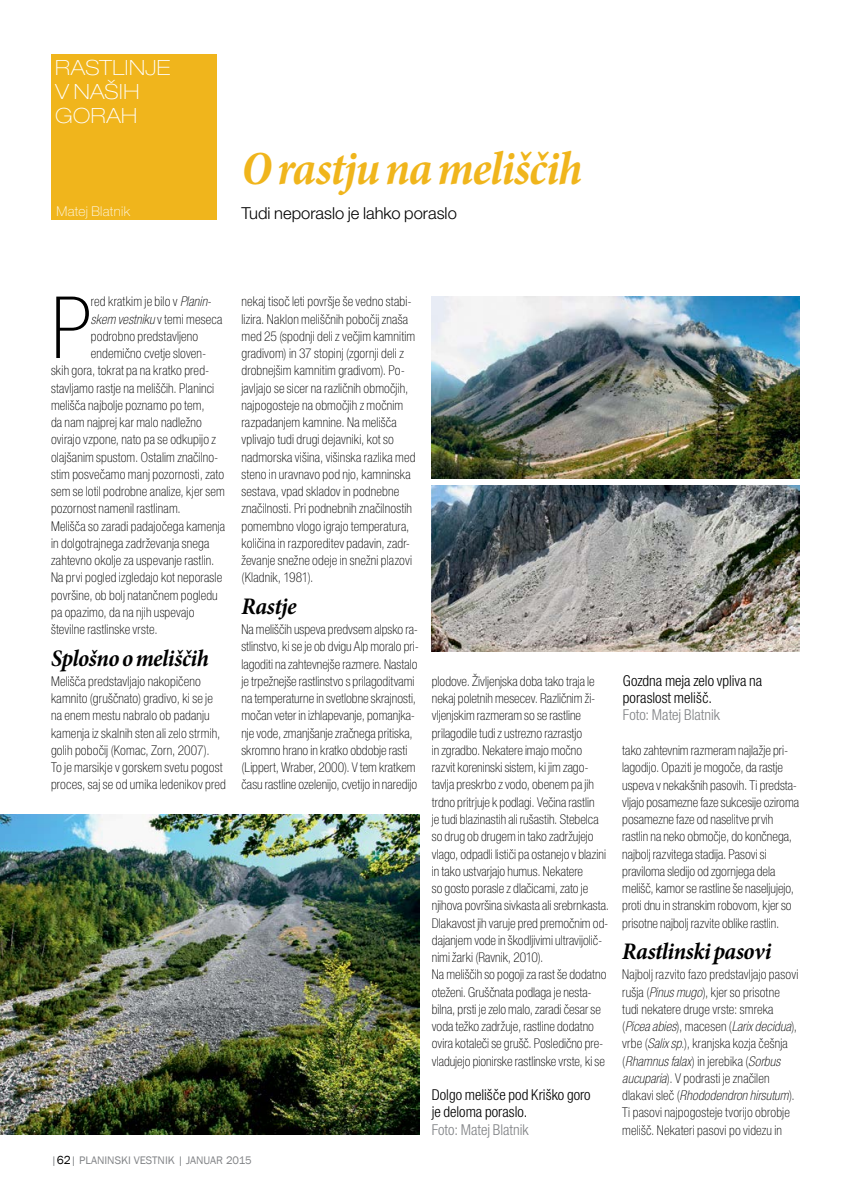
<style>
.page{position:relative;width:851px;height:1191px;background:#fff}
.page>*{position:absolute;margin:0;border:0;box-sizing:border-box;transform-origin:0 0}
.t1{font:100 condensed 85.95px "Helvetica Neue LT Pro";color:#000}
.t2{font:italic 700 condensed 48px "Minion Pro";letter-spacing:-.025em;color:#f0b51c}
.t3{font:italic 700 condensed 24px "Minion Pro";letter-spacing:-.02em;color:#000}
.t4{font:100 expanded 21px/24px "Helvetica Neue LT Pro";letter-spacing:.025em;color:#fff}
.t5{font:300 16.5px "Helvetica Neue LT Pro";color:#000}
.t6{font:300 condensed 15px/17.2px "Helvetica Neue LT Pro";color:#000}
.t7{font:300 condensed 15px "Helvetica Neue LT Pro";color:#808285}
.t8{font:100 condensed 13.5px/17.2px "Helvetica Neue LT Pro";letter-spacing:.01em;color:#000}
.t9{font:italic 100 condensed 13.5px "Helvetica Neue LT Pro";letter-spacing:.01em;color:#000}
.t10{font:100 13.5px "Helvetica Neue LT Pro";letter-spacing:.025em;color:#fff}
.t11{font:11.25px "Franklin Gothic";color:#808285}
.s1{font-style:italic}
.s2{font-style:normal}
.s3{font-size:12px;color:#000}
</style>
<div class="page">
<div style="left:51px;top:55px;width:165px;height:165px;background:#f0b51c"></div>
<img style="left:0;top:814px;width:419px;height:320px">
<img style="left:432px;top:296px;width:367px;height:183px">
<img style="left:432px;top:485px;width:367px;height:166px">
<h3 class="t4" style="left:55px;top:55px;width:117px">RASTLINJE<br>V NAŠIH<br>GORAH</h3>
<h2 class="t2" style="left:241px;top:135px;width:342px">O rastju na meliščih</h2>
<p class="t10" style="left:56px;top:203px;width:75px">Matej Blatnik</p>
<p class="t5" style="left:241px;top:203px;width:217px">Tudi neporaslo je lahko poraslo</p>
<h1 class="t1" style="left:51px;top:281px;width:41px">P</h1>
<p class="t8" style="left:91px;top:293px;width:122px">red kratkim je bilo v <span class="s1">Planin-</span></p>
<p class="t9" style="left:91px;top:311px;width:133px">skem vestniku <span class="s2">v temi meseca</span></p>
<p class="t8" style="left:91px;top:328px;width:109px">podrobno predstavljeno</p>
<p class="t8" style="left:91px;top:345px;width:117px">endemično cvetje sloven-</p>
<p class="t8" style="left:51px;top:362px;width:160px">skih gora, tokrat pa na kratko pred-</p>
<p class="t8" style="left:51px;top:380px;width:165px">stavljamo rastje na meliščih. Planinci</p>
<p class="t8" style="left:51px;top:397px;width:155px">melišča najbolje poznamo po tem,</p>
<p class="t8" style="left:51px;top:414px;width:152px">da nam najprej kar malo nadležno</p>
<p class="t8" style="left:51px;top:431px;width:166px">ovirajo vzpone, nato pa se odkupijo z</p>
<p class="t8" style="left:51px;top:449px;width:169px">olajšanim spustom. Ostalim značilno-</p>
<p class="t8" style="left:51px;top:466px;width:175px">stim posvečamo manj pozornosti, zato</p>
<p class="t8" style="left:51px;top:483px;width:175px">sem se lotil podrobne analize, kjer sem</p>
<p class="t8" style="left:51px;top:500px;width:131px">pozornost namenil rastlinam.</p>
<p class="t8" style="left:51px;top:518px;width:176px">Melišča so zaradi padajočega kamenja</p>
<p class="t8" style="left:51px;top:535px;width:160px">in dolgotrajnega zadrževanja snega</p>
<p class="t8" style="left:51px;top:552px;width:165px">zahtevno okolje za uspevanje rastlin.</p>
<p class="t8" style="left:51px;top:569px;width:173px">Na prvi pogled izgledajo kot neporasle</p>
<p class="t8" style="left:51px;top:587px;width:168px">površine, ob bolj natančnem pogledu</p>
<p class="t8" style="left:51px;top:604px;width:145px">pa opazimo, da na njih uspevajo</p>
<p class="t8" style="left:51px;top:621px;width:108px">številne rastlinske vrste.</p>
<h3 class="t3" style="left:51px;top:641px;width:159px">Splošno o meliščih</h3>
<p class="t8" style="left:51px;top:673px;width:176px">Melišča predstavljajo nakopičeno kamnito (gruščnato) gradivo, ki se je na enem mestu nabralo ob padanju kamenja iz skalnih sten ali zelo strmih, golih pobočij (Komac, Zorn, 2007).<br>To je marsikje v gorskem svetu pogost proces, saj se od umika ledenikov pred</p>
<p class="t8" style="left:241px;top:293px;width:176px">nekaj tisoč leti površje še vedno stabi&shy;lizira. Naklon meliščnih pobočij znaša med 25 (spodnji deli z večjim kamnitim gradivom) in 37 stopinj (zgornji deli z drobnejšim kamnitim gradivom). Po&shy;javljajo se sicer na različnih območjih, najpogosteje na območjih z močnim razpadanjem kamnine. Na melišča vplivajo tudi drugi dejavniki, kot so nadmorska višina, višinska razlika med steno in uravnavo pod njo, kamninska sestava, vpad skladov in podnebne značilnosti. Pri podnebnih značilnostih pomembno vlogo igrajo temperatura, količina in razporeditev padavin, zadr&shy;ževanje snežne odeje in snežni plazovi (Kladnik, 1981).</p>
<h3 class="t3" style="left:241px;top:589px;width:57px">Rastje</h3>
<p class="t8" style="left:241px;top:621px;width:179px">Na meliščih uspeva predvsem alpsko ra&shy;stlinstvo, ki se je ob dvigu Alp moralo pri&shy;lagoditi na zahtevnejše razmere. Nastalo je trpežnejše rastlinstvo s prilagoditvami na temperaturne in svetlobne skrajnosti, močan veter in izhlapevanje, pomanjka&shy;nje vode, zmanjšanje zračnega pritiska, skromno hrano in kratko obdobje rasti (Lippert, Wraber, 2000). V tem kratkem času rastline ozelenijo, cvetijo in naredijo</p>
<p class="t11" style="left:51px;top:1153px;width:202px">|<span class="s3">62</span>| PLANINSKI VESTNIK | JANUAR 2015</p>
<p class="t8" style="left:432px;top:673px;width:179px">plodove. Življenjska doba tako traja le nekaj poletnih mesecev. Različnim ži&shy;vljenjskim razmeram so se rastline prilagodile tudi z ustrezno razrastjo<br>in zgradbo. Nekatere imajo močno<br>razvit koreninski sistem, ki jim zago&shy;tavlja preskrbo z vodo, obenem pa jih trdno pritrjuje k podlagi. Večina rastlin<br>je tudi blazinastih ali rušastih. Stebelca so drug ob drugem in tako zadržujejo vlago, odpadli lističi pa ostanejo v blazini in tako ustvarjajo humus. Nekatere<br>so gosto porasle z dlačicami, zato je njihova površina sivkasta ali srebrnkasta.<br>Dlakavost jih varuje pred premočnim od&shy;dajanjem vode in škodljivimi ultravijolič&shy;nimi žarki (Ravnik, 2010).<br>Na meliščih so pogoji za rast še dodatno oteženi. Gruščnata podlaga je nesta&shy;bilna, prsti je zelo malo, zaradi česar se voda težko zadržuje, rastline dodatno ovira kotaleči se grušč. Posledično pre&shy;vladujejo pionirske rastlinske vrste, ki se</p>
<p class="t6" style="left:431px;top:1086px;width:160px">Dolgo melišče pod Kriško goro je deloma poraslo.</p>
<p class="t7" style="left:431px;top:1120px;width:98px">Foto: Matej Blatnik</p>
<p class="t6" style="left:622px;top:672px;width:141px">Gozdna meja zelo vpliva na poraslost melišč.</p>
<p class="t7" style="left:622px;top:706px;width:98px">Foto: Matej Blatnik</p>
<p class="t8" style="left:622px;top:742px;width:178px">tako zahtevnim razmeram najlažje pri&shy;lagodijo. Opaziti je mogoče, da rastje uspeva v nekakšnih pasovih. Ti predsta&shy;vljajo posamezne faze sukcesije oziroma posamezne faze od naselitve prvih rastlin na neko območje, do končnega, najbolj razvitega stadija. Pasovi si praviloma sledijo od zgornjega dela melišč, kamor se rastline še naseljujejo, proti dnu in stranskim robovom, kjer so prisotne najbolj razvite oblike rastlin.</p>
<h3 class="t3" style="left:622px;top:934px;width:150px">Rastlinski pasovi</h3>
<p class="t8" style="left:622px;top:966px;width:177px">Najbolj razvito fazo predstavljajo pasovi rušja (<span class="s1">Pinus mugo</span>), kjer so prisotne tudi nekatere druge vrste: smreka (<span class="s1">Picea abies</span>), macesen (<span class="s1">Larix decidua</span>), vrbe (<span class="s1">Salix sp.</span>), kranjska kozja češnja (<span class="s1">Rhamnus falax</span>) in jerebika (<span class="s1">Sorbus aucuparia</span>). V podrasti je značilen dlakavi sleč (<span class="s1">Rhododendron hirsutum</span>).<br>Ti pasovi najpogosteje tvorijo obrobje melišč. Nekateri pasovi po videzu in</p>
</div>
